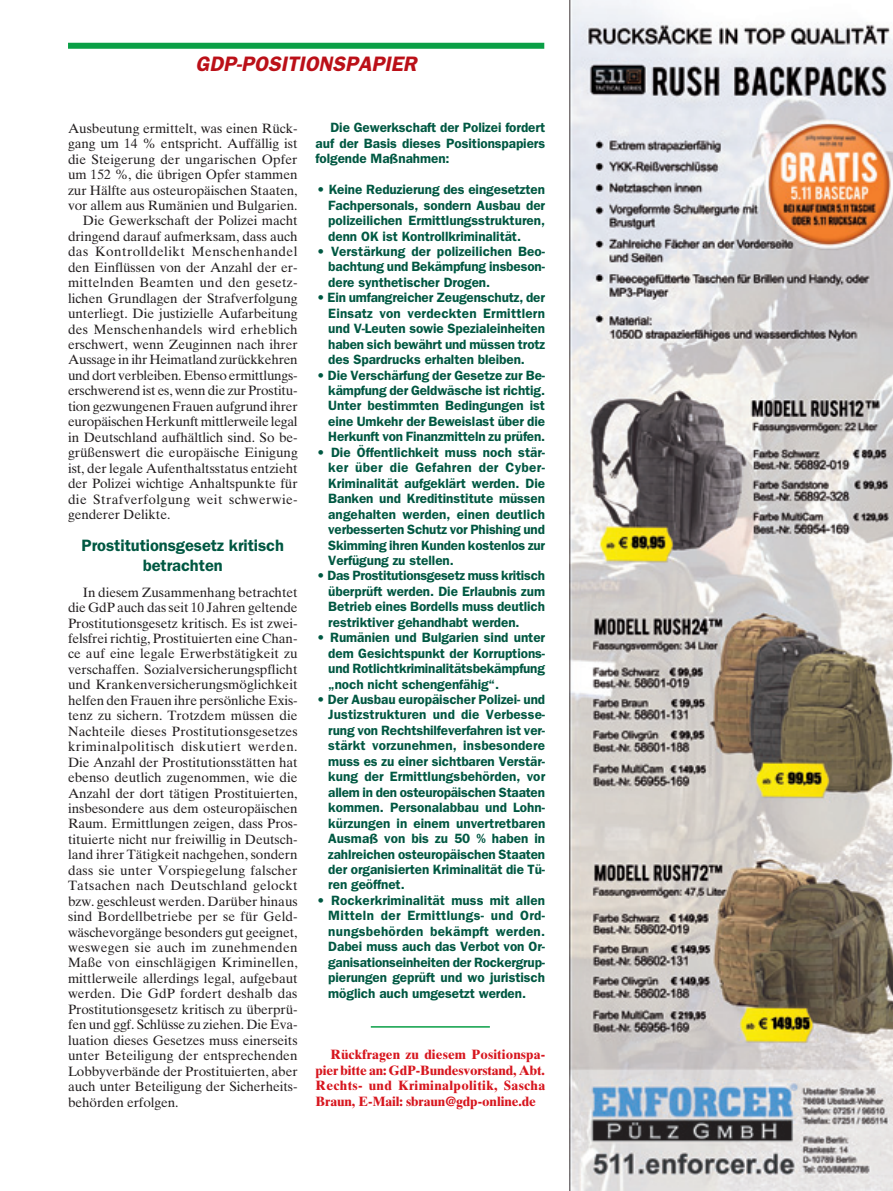
<style>
.page{position:relative;width:893px;height:1191px;background:#fff}
.page>*{position:absolute;margin:0;border:0;box-sizing:border-box;transform-origin:0 0}
.t1{font:italic 600 21px "Franklin Gothic";color:#bb1018}
.t2{font:600 16.5px/19.5px "Franklin Gothic";letter-spacing:-.005em;color:#005842;text-align:center}
.t3{font:13.5px/15.5px "Times Ten";letter-spacing:-.005em;color:#231f20;text-align:justify}
.t4{font:600 13.5px/15.5px "Franklin Gothic";letter-spacing:-.005em;color:#005842;text-align:justify}
.t5{font:700 13.5px/15.5px "Times Ten";letter-spacing:.01em;color:#d7171f;text-align:justify}
.t6{font:13.5px "Times Ten";letter-spacing:.03em;color:#231f20}
.t7{font:13.5px "Times Ten";letter-spacing:.035em;color:#231f20}
.t8{font:13.5px "Times Ten";letter-spacing:.02em;color:#231f20}
.t9{font:13.5px "Times Ten";letter-spacing:.015em;color:#231f20}
</style>
<div class="page">
<div style="left:68px;top:43px;width:476px;height:6px;background:#0a9f46"></div>
<img style="left:570px;top:0;width:323px;height:1191px">
<hr style="left:371px;top:1026px;width:119px;height:1px;background:#0a9f46">
<h1 class="t1" style="left:195px;top:51px;width:15px">GDP</h1>
<h1 class="t1" style="left:236px;top:51px;width:31px">-POSITIONSPAPIER</h1>
<p class="t3" style="left:68px;top:120px;width:231px">Ausbeutung ermittelt, was einen Rück-</p>
<p class="t3" style="left:68px;top:136px;width:231px">gang um 14 % entspricht. Auffällig ist</p>
<p class="t3" style="left:68px;top:151px;width:231px">die Steigerung der ungarischen Opfer</p>
<p class="t3" style="left:68px;top:167px;width:231px">um 152 %, die übrigen Opfer stammen</p>
<p class="t3" style="left:68px;top:182px;width:231px">zur Hälfte aus osteuropäischen Staaten,</p>
<p class="t3" style="left:68px;top:197px;width:231px">vor allem aus Rumänien und Bulgarien.</p>
<p class="t3" style="left:83px;top:213px;width:216px">Die Gewerkschaft der Polizei macht</p>
<p class="t3" style="left:68px;top:228px;width:231px">dringend darauf aufmerksam, dass auch</p>
<p class="t7" style="left:68px;top:244px;width:231px">das Kontrolldelikt Menschenhandel</p>
<p class="t3" style="left:68px;top:259px;width:231px">den Einflüssen von der Anzahl der er-</p>
<p class="t9" style="left:68px;top:274px;width:231px">mittelnden Beamten und den gesetz-</p>
<p class="t3" style="left:68px;top:290px;width:231px">lichen Grundlagen der Strafverfolgung</p>
<p class="t3" style="left:68px;top:306px;width:231px">unterliegt. Die justizielle Aufarbeitung</p>
<p class="t8" style="left:68px;top:321px;width:231px">des Menschenhandels wird erheblich</p>
<p class="t3" style="left:68px;top:336px;width:231px">erschwert, wenn Zeuginnen nach ihrer</p>
<p class="t3" style="left:68px;top:352px;width:231px">Aussage in ihr Heimatland zurückkehren</p>
<p class="t3" style="left:68px;top:367px;width:231px">und dort verbleiben. Ebenso ermittlungs-</p>
<p class="t3" style="left:68px;top:383px;width:231px">erschwerend ist es, wenn die zur Prostitu-</p>
<p class="t3" style="left:68px;top:398px;width:231px">tion gezwungenen Frauen aufgrund ihrer</p>
<p class="t3" style="left:68px;top:414px;width:231px">europäischen Herkunft mittlerweile legal</p>
<p class="t3" style="left:68px;top:429px;width:231px">in Deutschland aufhältlich sind. So be-</p>
<p class="t3" style="left:68px;top:445px;width:231px">grüßenswert die europäische Einigung</p>
<p class="t3" style="left:68px;top:460px;width:231px">ist, der legale Aufenthaltsstatus entzieht</p>
<p class="t3" style="left:68px;top:475px;width:231px">der Polizei wichtige Anhaltspunkte für</p>
<p class="t6" style="left:68px;top:491px;width:231px">die Strafverfolgung weit schwerwie-</p>
<p class="t3" style="left:68px;top:506px;width:104px">genderer Delikte.</p>
<p class="t2" style="left:82px;top:535px;width:204px">Prostitutionsgesetz kritisch betrachten</p>
<p class="t3" style="left:68px;top:584px;width:231px;text-indent:15px">In diesem Zusammenhang betrachtet die GdP auch das seit 10 Jahren geltende Prostitutionsgesetz kritisch. Es ist zwei&shy;felsfrei richtig, Prostituierten eine Chan&shy;ce auf eine legale Erwerbstätigkeit zu verschaffen. Sozialversicherungspflicht und Krankenversicherungsmöglichkeit helfen den Frauen ihre persönliche Exis&shy;tenz zu sichern. Trotzdem müssen die Nachteile dieses Prostitutionsgesetzes kriminalpolitisch diskutiert werden.<br>Die Anzahl der Prostitutionsstätten hat ebenso deutlich zugenommen, wie die Anzahl der dort tätigen Prostituierten, insbesondere aus dem osteuropäischen Raum. Ermittlungen zeigen, dass Pros&shy;tituierte nicht nur freiwillig in Deutsch&shy;land ihrer Tätigkeit nachgehen, sondern dass sie unter Vorspiegelung falscher Tatsachen nach Deutschland gelockt bzw. geschleust werden. Darüber hinaus sind Bordellbetriebe per se für Geld&shy;wäschevorgänge besonders gut geeignet, weswegen sie auch im zunehmenden Maße von einschlägigen Kriminellen, mittlerweile allerdings legal, aufgebaut werden. Die GdP fordert deshalb das Prostitutionsgesetz kritisch zu überprü&shy;fen und ggf. Schlüsse zu ziehen. Die Eva&shy;luation dieses Gesetzes muss einerseits unter Beteiligung der entsprechenden Lobbyverbände der Prostituierten, aber auch unter Beteiligung der Sicherheits&shy;behörden erfolgen.</p>
<p class="t4" style="left:316px;top:120px;width:231px;text-indent:15px">Die Gewerkschaft der Polizei fordert auf der Basis dieses Positionspapiers folgende Maßnahmen:</p>
<p class="t4" style="left:328px;top:182px;width:218px;text-indent:-11px">• Keine Reduzierung des eingesetzten Fachpersonals, sondern Ausbau der polizeilichen Ermittlungsstrukturen, denn OK ist Kontrollkriminalität.</p>
<p class="t4" style="left:328px;top:244px;width:218px;text-indent:-11px">• Verstärkung der polizeilichen Beo&shy;bachtung und Bekämpfung insbeson&shy;dere synthetischer Drogen.</p>
<p class="t4" style="left:328px;top:290px;width:218px;text-indent:-11px">• Ein umfangreicher Zeugenschutz, der Einsatz von verdeckten Ermittlern und V-Leuten sowie Spezialeinheiten haben sich bewährt und müssen trotz des Spardrucks erhalten bleiben.</p>
<p class="t4" style="left:328px;top:367px;width:219px;text-indent:-11px">• Die Verschärfung der Gesetze zur Be&shy;kämpfung der Geldwäsche ist richtig.<br>Unter bestimmten Bedingungen ist eine Umkehr der Beweislast über die Herkunft von Finanzmitteln zu prüfen.</p>
<p class="t4" style="left:328px;top:444px;width:218px;text-indent:-11px">• Die Öffentlichkeit muss noch stär&shy;ker über die Gefahren der Cyber-Kriminalität aufgeklärt werden. Die Banken und Kreditinstitute müssen angehalten werden, einen deutlich verbesserten Schutz vor Phishing und Skimming ihren Kunden kostenlos zur Verfügung zu stellen.</p>
<p class="t4" style="left:328px;top:568px;width:218px;text-indent:-11px">• Das Prostitutionsgesetz muss kritisch überprüft werden. Die Erlaubnis zum Betrieb eines Bordells muss deutlich restriktiver gehandhabt werden.</p>
<p class="t4" style="left:328px;top:630px;width:218px;text-indent:-11px">• Rumänien und Bulgarien sind unter dem Gesichtspunkt der Korruptions&shy;und Rotlichtkriminalitätsbekämpfung „noch nicht schengenfähig“.</p>
<p class="t4" style="left:328px;top:691px;width:218px;text-indent:-11px">• Der Ausbau europäischer Polizei- und Justizstrukturen und die Verbesse&shy;rung von Rechtshilfeverfahren ist ver&shy;stärkt vorzunehmen, insbesondere muss es zu einer sichtbaren Verstär&shy;kung der Ermittlungsbehörden, vor allem in den osteuropäischen Staaten kommen. Personalabbau und Lohn&shy;kürzungen in einem unvertretbaren Ausmaß von bis zu 50 % haben in zahlreichen osteuropäischen Staaten der organisierten Kriminalität die Tü&shy;ren geöffnet.</p>
<p class="t4" style="left:328px;top:892px;width:218px;text-indent:-11px">• Rockerkriminalität muss mit allen Mitteln der Ermittlungs- und Ord&shy;nungsbehörden bekämpft werden.<br>Dabei muss auch das Verbot von Or&shy;ganisationseinheiten der Rockergrup&shy;pierungen geprüft und wo juristisch möglich auch umgesetzt werden.</p>
<p class="t5" style="left:316px;top:1046px;width:231px;text-indent:15px">Rückfragen zu diesem Positionspa&shy;pier bitte an: GdP-Bundesvorstand, Abt.<br>Rechts- und Kriminalpolitik, Sascha Braun, E-Mail: sbraun@gdp-online.de</p>
</div>
